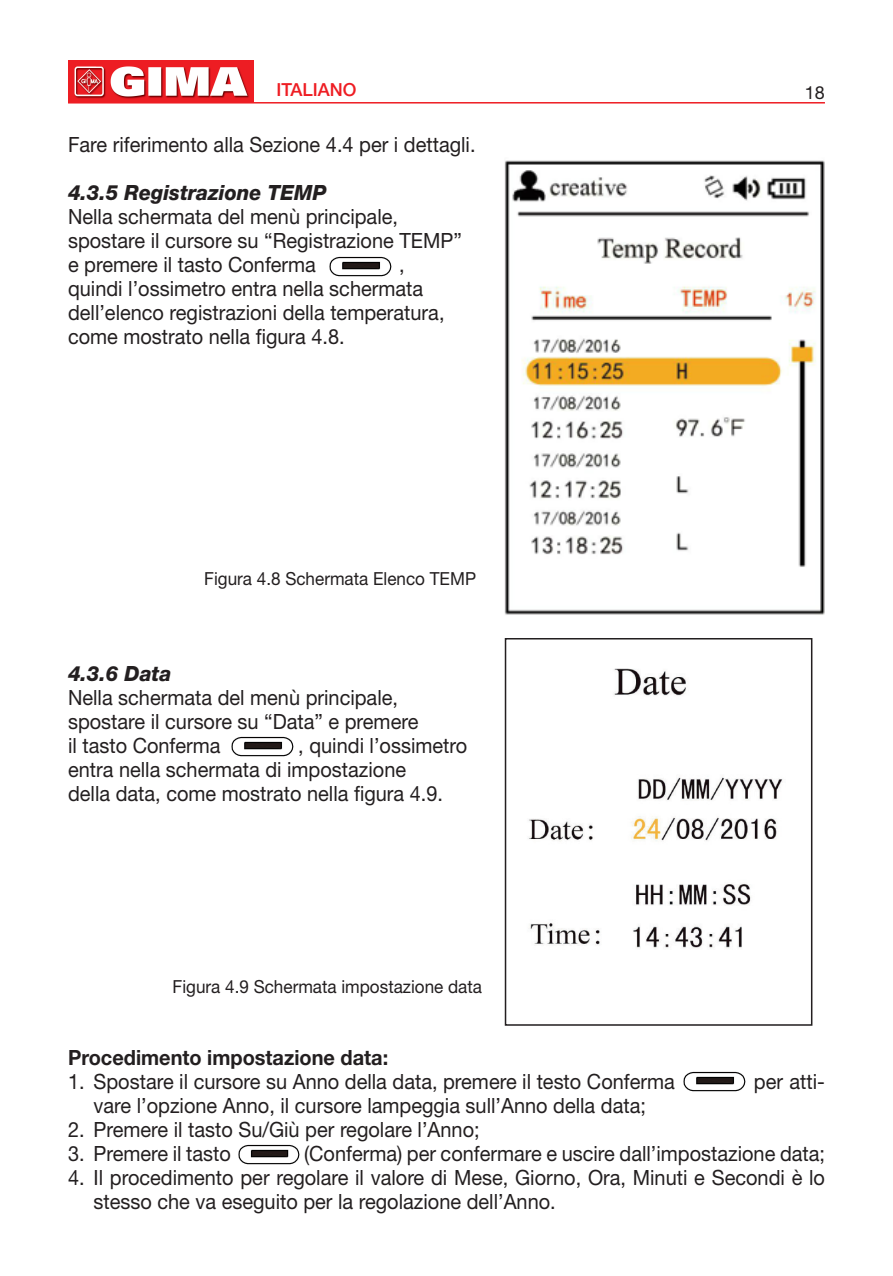
<style>
.page{position:relative;width:893px;height:1276px;background:#fff}
.page>*{position:absolute;margin:0;border:0;box-sizing:border-box;transform-origin:0 0}
.t1{font:21px/24px "Helvetica Neue LT Std";color:#231f20;scale:.95 1}
.t2{font:italic 800 21px "Helvetica Neue LT Std";color:#231f20;scale:.95 1}
.t3{font:700 21px "Helvetica Neue LT Std";color:#231f20;scale:.95 1}
.t4{font:18px "Helvetica Neue LT Std";color:#231f20;scale:.95 1}
.t5{font:500 18px "Helvetica Neue LT Std";color:#ee1d23}
.t6{font:18px "Helvetica Neue LT Std";color:#231f20}
</style>
<div class="page">
<hr style="left:68px;top:102px;width:757px;height:2px;background:#ee1d23">
<img style="left:68px;top:61px;width:185px;height:41px">
<img style="left:329px;top:256px;width:63px;height:21px">
<img style="left:238px;top:1144px;width:62px;height:21px">
<img style="left:528px;top:668px;width:255px;height:281px">
<div style="left:505px;top:638px;width:307px;height:387px;border:2px solid #231f20"></div>
<img style="left:683px;top:1071px;width:63px;height:21px">
<img style="left:231px;top:736px;width:63px;height:21px">
<img style="left:505px;top:160px;width:320px;height:455px">
<p class="t5" style="left:276px;top:79px;width:82px">ITALIANO</p>
<p class="t6" style="left:805px;top:82px;width:22px">18</p>
<p class="t1" style="left:68px;top:133px;width:430px">Fare riferimento alla Sezione 4.4 per i dettagli.</p>
<p class="t2" style="left:68px;top:180px;width:273px">4.3.5 Registrazione TEMP</p>
<p class="t1" style="left:68px;top:205px;width:349px">Nella schermata del menù principale,</p>
<p class="t1" style="left:68px;top:229px;width:416px">spostare il cursore su “Registrazione TEMP”</p>
<p class="t1" style="left:68px;top:253px;width:263px">e premere il tasto Conferma</p>
<p class="t1" style="left:399px;top:253px;width:7px">,</p>
<p class="t1" style="left:68px;top:277px;width:375px">quindi l’ossimetro entra nella schermata</p>
<p class="t1" style="left:68px;top:301px;width:398px">dell’elenco registrazioni della temperatura,</p>
<p class="t1" style="left:68px;top:325px;width:293px">come mostrato nella figura 4.8.</p>
<p class="t4" style="left:204px;top:567px;width:288px">Figura 4.8 Schermata Elenco TEMP</p>
<p class="t2" style="left:68px;top:660px;width:110px">4.3.6 Data</p>
<p class="t1" style="left:68px;top:685px;width:349px">Nella schermata del menù principale,</p>
<p class="t1" style="left:68px;top:709px;width:370px">spostare il cursore su “Data” e premere</p>
<p class="t1" style="left:68px;top:733px;width:162px">il tasto Conferma</p>
<p class="t1" style="left:298px;top:733px;width:179px">, quindi l’ossimetro</p>
<p class="t1" style="left:68px;top:757px;width:357px">entra nella schermata di impostazione</p>
<p class="t1" style="left:68px;top:781px;width:396px">della data, come mostrato nella figura 4.9.</p>
<p class="t4" style="left:173px;top:975px;width:327px">Figura 4.9 Schermata impostazione data</p>
<p class="t3" style="left:68px;top:1044px;width:339px">Procedimento impostazione data:</p>
<p class="t1" style="left:68px;top:1069px;width:640px">1. Spostare il cursore su Anno della data, premere il testo Conferma</p>
<p class="t1" style="left:754px;top:1069px;width:76px">per atti-</p>
<p class="t1" style="left:94px;top:1093px;width:583px">vare l’opzione Anno, il cursore lampeggia sull’Anno della data;</p>
<p class="t1" style="left:68px;top:1117px;width:435px">2. Premere il tasto Su/Giù per regolare l’Anno;</p>
<p class="t1" style="left:68px;top:1141px;width:173px">3. Premere il tasto</p>
<p class="t1" style="left:304px;top:1141px;width:550px">(Conferma) per confermare e uscire dall’impostazione data;</p>
<p class="t1" style="left:94px;top:1165px;width:771px;text-indent:-26px">4. Il procedimento per regolare il valore di Mese, Giorno, Ora, Minuti e Secondi è lo stesso che va eseguito per la regolazione dell’Anno.</p>
</div>
